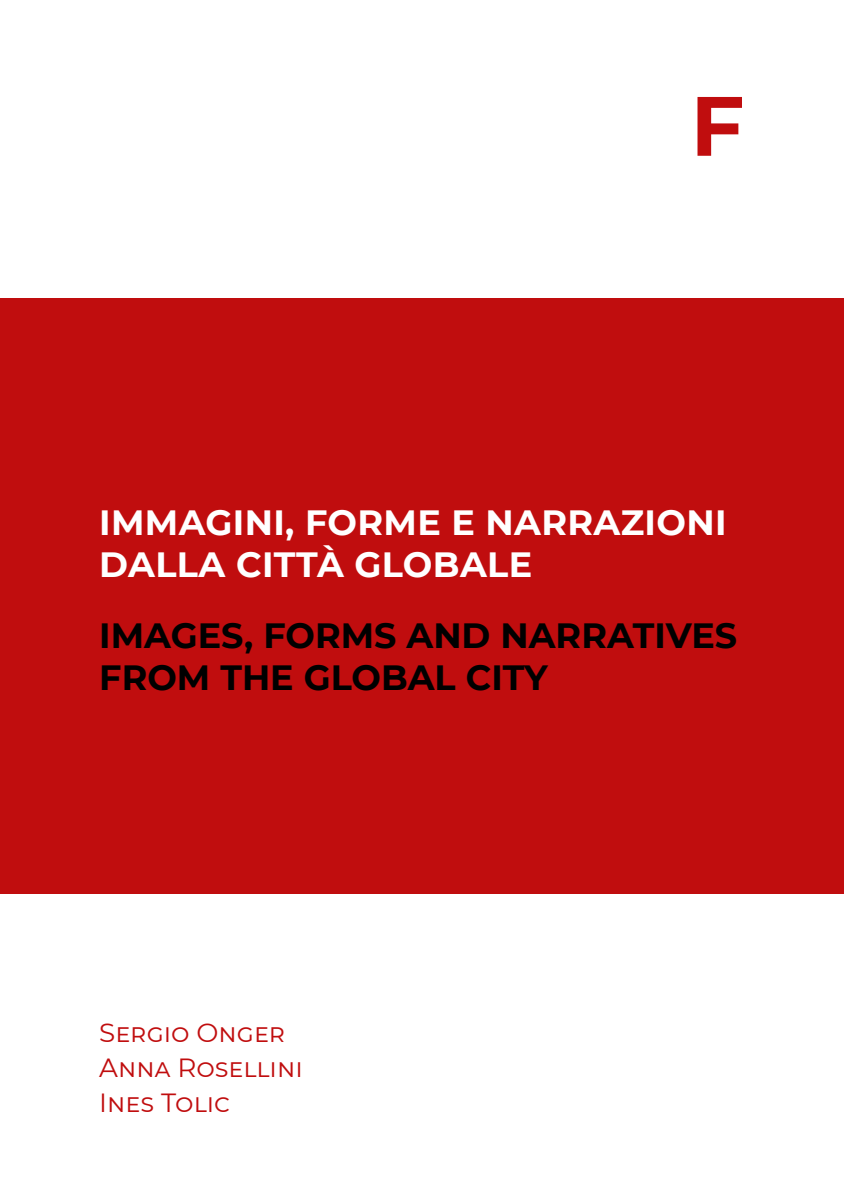
<style>
.page{position:relative;width:844px;height:1191px;background:#fff}
.page>*{position:absolute;margin:0;border:0;box-sizing:border-box;transform-origin:0 0}
.t1{font:700 84px "Montserrat";color:#c00d0e}
.t2{font:700 35px/42px "Montserrat";letter-spacing:.01em;color:#fff}
.t3{font:700 35px/42px "Montserrat";color:#000}
.t4{font:26.25px/35px "Montserrat";color:#c00d0e}
</style>
<div class="page">
<div style="left:0;top:298px;width:843px;height:595px;background:#c00d0e"></div>
<h1 class="t1" style="left:690px;top:65px;width:55px">F</h1>
<p class="t2" style="left:99px;top:499px;width:628px">IMMAGINI, FORME E NARRAZIONI<br>DALLA CITTÀ GLOBALE</p>
<p class="t3" style="left:99px;top:613px;width:639px">IMAGES, FORMS AND NARRATIVES<br>FROM THE GLOBAL CITY</p>
<p class="t4" style="left:99px;top:1013px;width:205px">Sergio Onger<br>Anna Rosellini<br>Ines Tolic</p>
</div>
